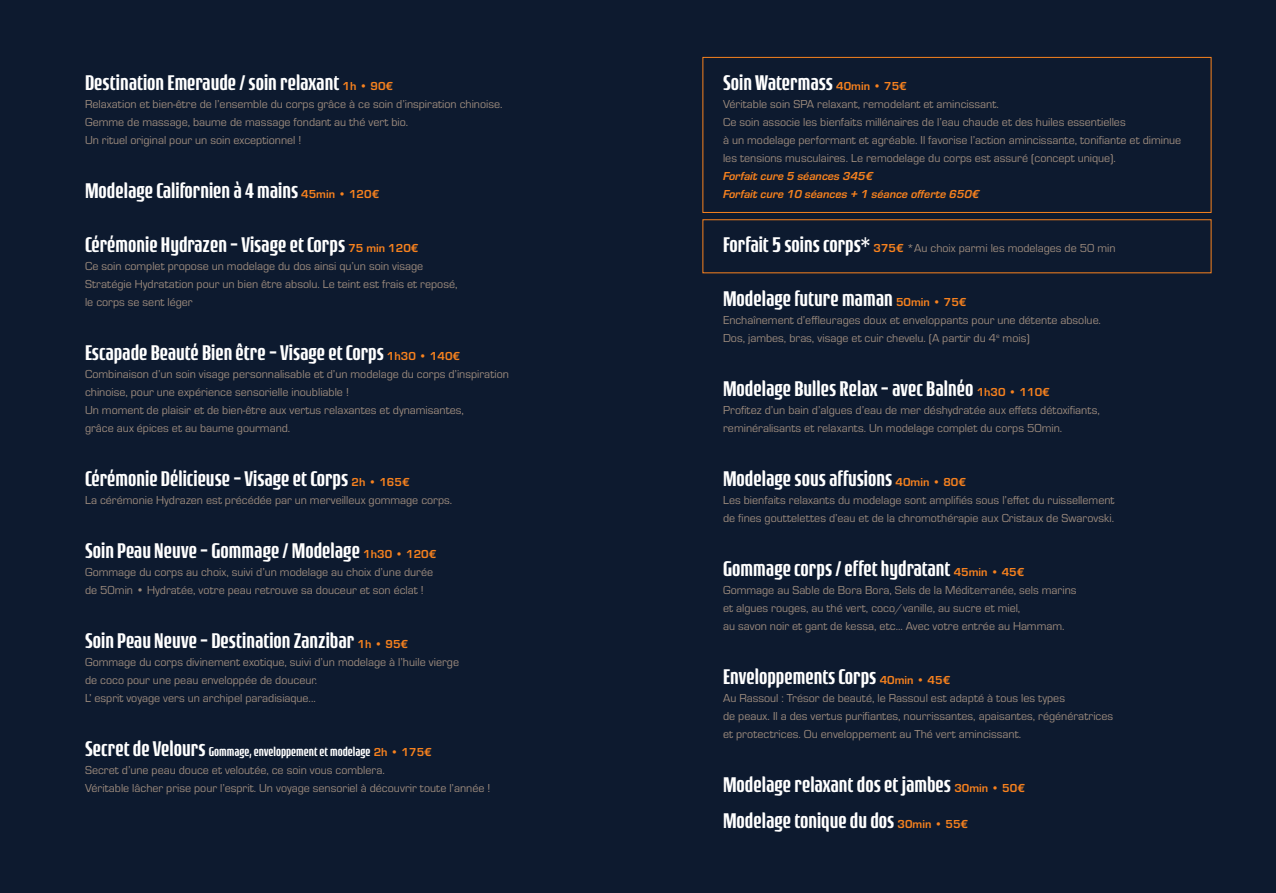
<style>
.page{position:relative;width:1276px;height:893px;background:#0d1a2f}
.page>*{position:absolute;margin:0;border:0;box-sizing:border-box;transform-origin:0 0}
.t1{font:500 22.5px/36px "Rogue Sans Cond";color:#fff}
.t2{font:500 13.5px "Rogue Sans Cond";color:#fff}
.t3{font:12px/18px "Eurostile";color:#9d8b7d}
.t4{font:italic 700 12px/18px "Eurostile";color:#f8821e}
.s1{font-family:"Eurostile";font-weight:700;font-size:12px;color:#f8821e}
.s2{font-size:22.5px}
.s3{font-family:"Rogue Sans Cond";font-weight:500;font-size:22.5px;color:#fff}
.s4{font-weight:700;color:#f8821e}
</style>
<div class="page">
<div style="left:702px;top:219px;width:509px;height:54px;border:1px solid #f8821e"></div>
<div style="left:702px;top:57px;width:509px;height:156px;border:1px solid #f8821e"></div>
<h1 class="t1" style="left:85px;top:64px;width:309px">Destination Emeraude / soin relaxant <span class="s1">1h • 90€</span></h1>
<p class="t3" style="left:85px;top:94px;width:419px">Relaxation et bien-être de l’ensemble du corps grâce à ce soin d’inspiration chinoise.<br>Gemme de massage, baume de massage fondant au thé vert bio.<br>Un rituel original pour un soin exceptionnel !</p>
<h1 class="t1" style="left:85px;top:172px;width:296px">Modelage Californien à 4 mains <span class="s1">45min • 120€</span></h1>
<h1 class="t1" style="left:85px;top:226px;width:335px">Cérémonie Hydrazen - Visage et Corps <span class="s1">75 min 120€</span></h1>
<p class="t3" style="left:85px;top:256px;width:374px">Ce soin complet propose un modelage du dos ainsi qu’un soin visage<br>Stratégie Hydratation pour un bien être absolu. Le teint est frais et reposé, le corps se sent léger</p>
<h1 class="t1" style="left:85px;top:334px;width:376px">Escapade Beauté Bien être - Visage et Corps <span class="s1">1h30 • 140€</span></h1>
<p class="t3" style="left:85px;top:364px;width:425px">Combinaison d’un soin visage personnalisable et d’un modelage du corps d’inspiration chinoise, pour une expérience sensorielle inoubliable !<br>Un moment de plaisir et de bien-être aux vertus relaxantes et dynamisantes,<br>grâce aux épices et au baume gourmand.</p>
<h1 class="t1" style="left:85px;top:460px;width:326px">Cérémonie Délicieuse - Visage et Corps <span class="s1">2h • 165€</span></h1>
<p class="t3" style="left:85px;top:490px;width:369px">La cérémonie Hydrazen est précédée par un merveilleux gommage corps.</p>
<h1 class="t1" style="left:85px;top:532px;width:353px">Soin Peau Neuve - Gommage / Modelage <span class="s1">1h30 • 120€</span></h1>
<p class="t3" style="left:85px;top:562px;width:350px">Gommage du corps au choix, suivi d’un modelage au choix d’une durée de 50min • Hydratée, votre peau retrouve sa douceur et son éclat !</p>
<h1 class="t1" style="left:85px;top:622px;width:324px">Soin Peau Neuve - Destination Zanzibar <span class="s1">1h • 95€</span></h1>
<p class="t3" style="left:85px;top:652px;width:375px">Gommage du corps divinement exotique, suivi d’un modelage à l’huile vierge de coco pour une peau enveloppée de douceur.<br>L’ esprit voyage vers un archipel paradisiaque...</p>
<p class="t2" style="left:85px;top:744px;width:348px"><span class="s2">Secret de Velours</span> Gommage, enveloppement et modelage <span class="s1">2h • 175€</span></p>
<p class="t3" style="left:85px;top:760px;width:407px">Secret d’une peau douce et veloutée, ce soin vous comblera.<br>Véritable lâcher prise pour l’esprit. Un voyage sensoriel à découvrir toute l’année !</p>
<h1 class="t1" style="left:723px;top:64px;width:185px">Soin Watermass <span class="s1">40min • 75€</span></h1>
<p class="t3" style="left:723px;top:94px;width:460px">Véritable soin SPA relaxant, remodelant et amincissant.<br>Ce soin associe les bienfaits millénaires de l’eau chaude et des huiles essentielles<br>à un modelage performant et agréable. Il favorise l’action amincissante, tonifiante et diminue les tensions musculaires. Le remodelage du corps est assuré (concept unique).</p>
<p class="t4" style="left:723px;top:166px;width:258px">Forfait cure 5 séances 345€<br>Forfait cure 10 séances + 1 séance offerte 650€</p>
<p class="t3" style="left:723px;top:238px;width:394px"><span class="s3">Forfait 5 soins corps*</span> <span class="s4">375€</span> *Au choix parmi les modelages de 50 min</p>
<h1 class="t1" style="left:723px;top:280px;width:245px">Modelage future maman <span class="s1">50min • 75€</span></h1>
<p class="t3" style="left:723px;top:310px;width:379px">Enchaînement d’effleurages doux et enveloppants pour une détente absolue.<br>Dos, jambes, bras, visage et cuir chevelu. (A partir du 4<sup>e</sup> mois)</p>
<h1 class="t1" style="left:723px;top:370px;width:328px">Modelage Bulles Relax - avec Balnéo <span class="s1">1h30 • 110€</span></h1>
<p class="t3" style="left:723px;top:400px;width:378px">Profitez d’un bain d’algues d’eau de mer déshydratée aux effets détoxifiants, reminéralisants et relaxants. Un modelage complet du corps 50min.</p>
<h1 class="t1" style="left:723px;top:460px;width:244px">Modelage sous affusions <span class="s1">40min • 80€</span></h1>
<p class="t3" style="left:723px;top:490px;width:393px">Les bienfaits relaxants du modelage sont amplifiés sous l’effet du ruissellement de fines gouttelettes d’eau et de la chromothérapie aux Cristaux de Swarovski.</p>
<h1 class="t1" style="left:723px;top:550px;width:303px">Gommage corps / effet hydratant <span class="s1">45min • 45€</span></h1>
<p class="t3" style="left:723px;top:580px;width:355px">Gommage au Sable de Bora Bora, Sels de la Méditerranée, sels marins et algues rouges, au thé vert, coco/vanille, au sucre et miel,<br>au savon noir et gant de kessa, etc... Avec votre entrée au Hammam.</p>
<h1 class="t1" style="left:723px;top:658px;width:229px">Enveloppements Corps <span class="s1">40min • 45€</span></h1>
<p class="t3" style="left:723px;top:688px;width:392px">Au Rassoul : Trésor de beauté, le Rassoul est adapté à tous les types<br>de peaux. Il a des vertus purifiantes, nourrissantes, apaisantes, régénératrices et protectrices. Ou enveloppement au Thé vert amincissant.</p>
<h1 class="t1" style="left:723px;top:766px;width:303px">Modelage relaxant dos et jambes <span class="s1">30min • 50€<br></span>Modelage tonique du dos <span class="s1">30min • 55€</span></h1>
</div>
